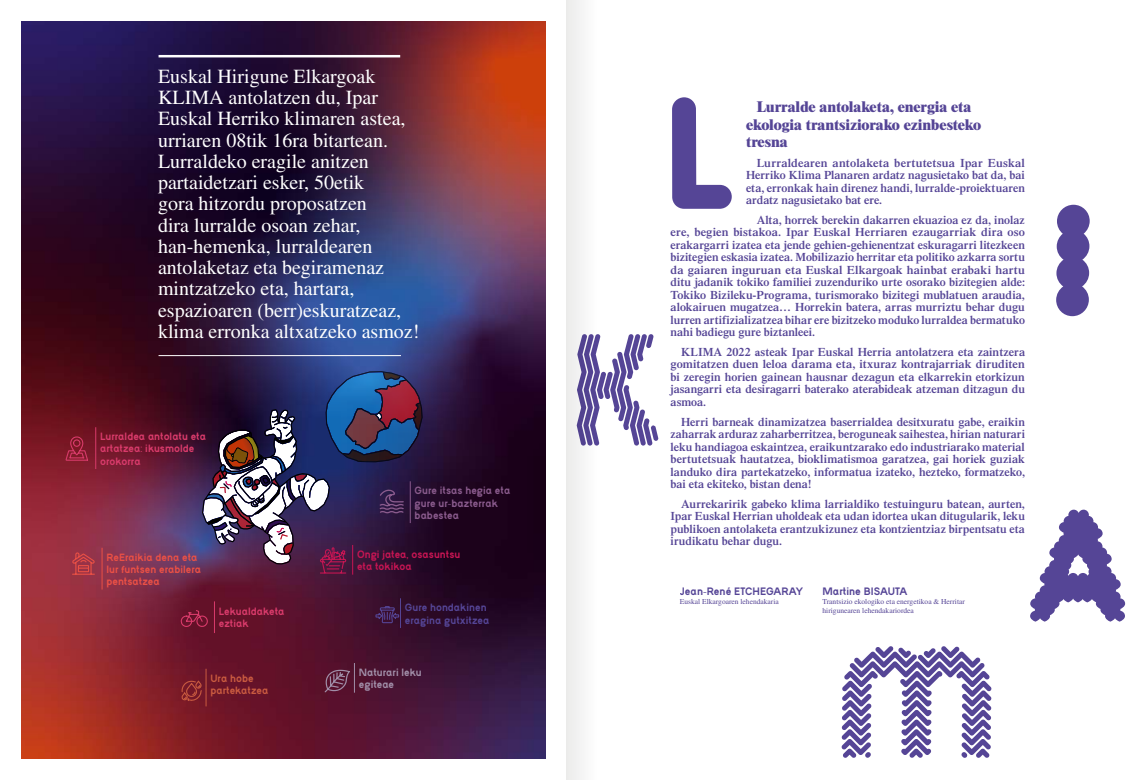
<style>
.page{position:relative;width:1134px;height:780px;background:#fff}
.page>*{position:absolute;margin:0;border:0;box-sizing:border-box;transform-origin:0 0}
.t1{font:20px/21.2px "Times LT Std";color:#fff}
.t2{font:800 15px/17.5px "Times LT Std";letter-spacing:-.005em;color:#554596}
.t3{font:600 11.88px/12.5px "Times LT Std";color:#554596;text-align:justify}
.t4{font:700 11.25px "Cambium BO Straight";color:#554596}
.t5{font:700 11px/12.1px "Cambium BO Straight";color:#d93b6b}
.t6{font:700 11px/12.1px "Cambium BO Straight";color:#ea5045}
.t7{font:700 11px/12.1px "Cambium BO Straight";color:#8a5b8d}
.t8{font:700 11px/12.1px "Cambium BO Straight";color:#554596}
.t9{font:700 11px/12.1px "Cambium BO Straight";color:#c71553}
.t10{font:700 11px/12.1px "Cambium BO Straight";color:#a18ea8}
.t11{font:700 11px/12.1px "Cambium BO Straight";color:#c95b40}
.t12{font:7.5px/9px "Times LT Std";color:#554596}
.s1{font-family:"Minion Pro";font-weight:700}
</style>
<div class="page">
<img style="left:21px;top:21px;width:525px;height:737px">
<hr style="left:400px;top:598px;width:1px;height:30px;background:#554596">
<svg style="left:375px;top:593px;width:25px;height:48px"></svg>
<hr style="left:206px;top:668px;width:1px;height:38px;background:#c95b40">
<svg style="left:180px;top:679px;width:23px;height:24px"></svg>
<hr style="left:214px;top:601px;width:1px;height:32px;background:#d93b6b">
<svg style="left:180px;top:609px;width:29px;height:32px"></svg>
<hr style="left:96px;top:427px;width:1px;height:42px;background:#d93b6b">
<svg style="left:65px;top:387px;width:24px;height:74px;background:#731524"></svg>
<svg style="left:202px;top:371px;width:221px;height:203px;background:#463b61"></svg>
<svg style="left:323px;top:663px;width:32px;height:30px"></svg>
<hr style="left:102px;top:547px;width:1px;height:42px;background:#ea5045">
<svg style="left:71px;top:552px;width:24px;height:23px"></svg>
<svg style="left:1056px;top:205px;width:34px;height:111px;background:#7366a8"></svg>
<svg style="left:841px;top:646px;width:151px;height:112px"></svg>
<svg style="left:1030px;top:509px;width:96px;height:112px"></svg>
<hr style="left:159px;top:55px;width:241px;height:2px;background:#fff">
<hr style="left:159px;top:355px;width:242px;height:1px;background:#fff">
<svg style="left:680px;top:97px;width:52px;height:112px"></svg>
<svg style="left:567px;top:0;width:113px;height:780px"></svg>
<p class="t1" style="left:158px;top:65px;width:263px">Euskal Hirigune Elkargoak<br>KLIMA antolatzen du, Ipar<br>Euskal Herriko klimaren astea, urriaren 08tik 16ra bitartean.<br>Lurraldeko eragile anitzen partaidetzari esker, 50etik<br>gora hitzordu proposatzen<br>dira lurralde osoan zehar, han-hemenka, lurraldearen antolaketaz eta begiramenaz mintzatzeko eta, hartara, espazioaren (berr)eskuratzeaz, klima erronka altxatzeko asmoz!</p>
<p class="t5" style="left:100px;top:430px;width:107px">Lurraldea antolatu eta artatzea: ikusmolde orokorra</p>
<p class="t7" style="left:415px;top:484px;width:97px">Gure itsas hegia eta gure ur-bazterrak babestea</p>
<p class="t6" style="left:106px;top:551px;width:96px">ReEraikia dena eta lur funtsen erabilera pentsatzea</p>
<p class="t9" style="left:357px;top:548px;width:105px">Ongi jatea, osasuntsu eta tokikoa</p>
<p class="t5" style="left:219px;top:604px;width:67px">Lekualdaketa eztiak</p>
<p class="t8" style="left:405px;top:601px;width:86px">Gure hondakinen eragina gutxitzea</p>
<p class="t11" style="left:210px;top:672px;width:60px">Ura hobe partekatzea</p>
<p class="t10" style="left:359px;top:666px;width:64px">Naturari leku egiteae</p>
<p class="t2" style="left:746px;top:98px;width:237px;text-indent:11px">Lurralde antolaketa, energia eta ekologia trantsiziorako ezinbesteko tresna</p>
<p class="t3" style="left:746px;top:156px;width:280px;text-indent:11px">Lurraldearen antolaketa bertutetsua Ipar Euskal Herriko Klima Planaren ardatz nagusietako bat da, bai eta, erronkak hain direnez handi, lurralde-proiektuaren ardatz nagusietako bat ere.</p>
<p class="t3" style="left:670px;top:213px;width:356px;text-indent:86px">Alta, horrek berekin dakarren ekuazioa ez da, inolaz ere, begien bistakoa. Ipar Euskal Herriaren ezaugarriak dira oso erakargarri izatea eta jende gehien-gehienentzat eskuragarri litezkeen bizitegien eskasia izatea. Mobilizazio herritar eta politiko azkarra sortu da gaiaren inguruan eta Euskal Elkargoak hainbat erabaki hartu ditu jadanik tokiko familiei zuzenduriko urte osorako bizitegien alde:<br>Tokiko Bizileku-Programa, turismorako bizitegi mublatuen araudia, alokairuen mugatzea… Horrekin batera, arras murriztu behar dugu lurren artifizializatzea bihar ere bizitzeko moduko lurraldea bermatuko nahi badiegu gure biztanleei.</p>
<p class="t3" style="left:670px;top:345px;width:356px;text-indent:11px">KLIMA 2022 <span class="s1">a</span>steak Ipar Euskal Herria antolatzera eta zaintzera gomitatzen duen leloa darama eta, itxuraz kontrajarriak diruditen bi zeregin horien gainean hausnar dezagun eta elkarrekin etorkizun jasangarri eta desiragarri baterako aterabideak atzeman ditzagun du asmoa.</p>
<p class="t3" style="left:670px;top:415px;width:356px;text-indent:11px">Herri barneak dinamizatzea baserrialdea desitxuratu gabe, eraikin zaharrak arduraz zaharberritzea, beroguneak saihestea, hirian naturari leku handiagoa eskaintzea, eraikuntzarako edo industriarako material bertutetsuak hautatzea, bioklimatismoa garatzea, gai horiek guziak landuko dira partekatzeko, informatua izateko, hezteko, formatzeko, bai eta ekiteko, bistan dena!</p>
<p class="t3" style="left:670px;top:497px;width:356px;text-indent:11px">Aurrekaririk gabeko klima larrialdiko testuinguru batean, aurten, Ipar Euskal Herrian uholdeak eta udan idortea ukan ditugularik, leku publikoen antolaketa erantzukizunez eta kontzientziaz birpentsatu eta irudikatu behar dugu.</p>
<p class="t4" style="left:680px;top:584px;width:125px">Jean-René ETCHEGARAY</p>
<p class="t12" style="left:680px;top:597px;width:101px">Euskal Elkargoaren lehendakaria</p>
<p class="t4" style="left:822px;top:584px;width:86px">Martine BISAUTA</p>
<p class="t12" style="left:822px;top:597px;width:144px">Trantsizio ekologiko eta energetikoa &amp; Herritar hirigunearen lehendakariordea</p>
</div>
